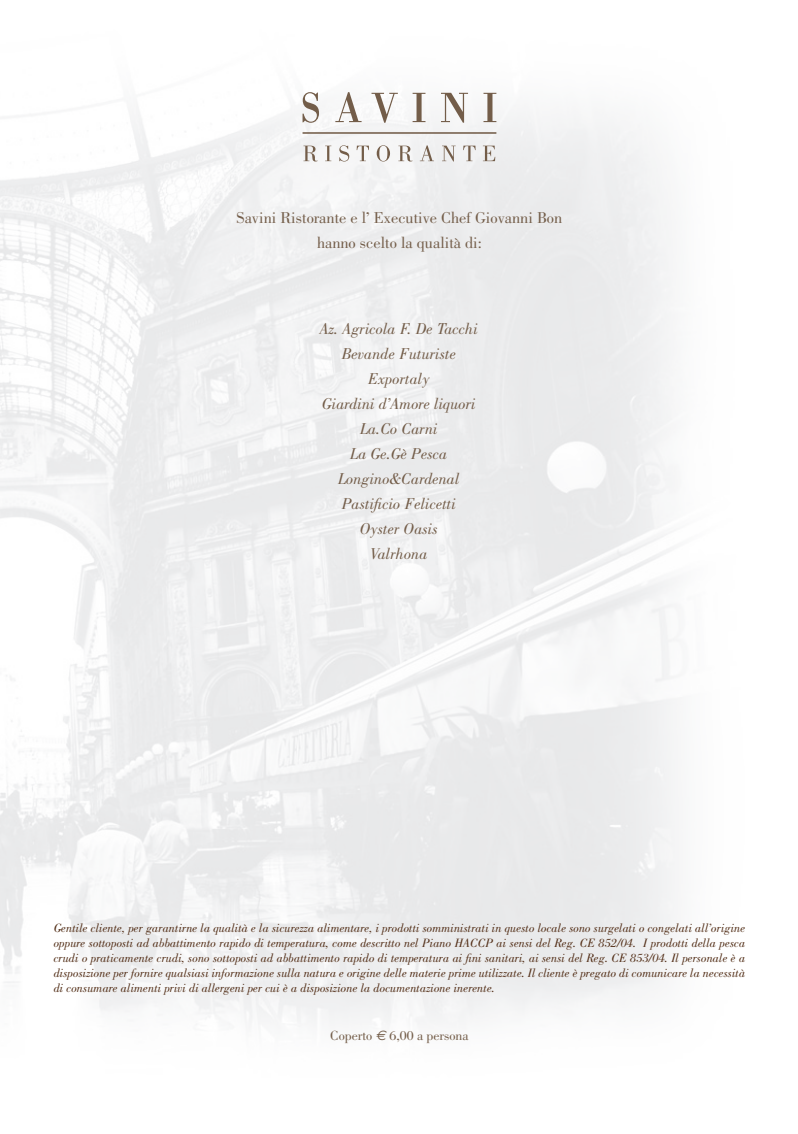
<style>
.page{position:relative;width:798px;height:1134px;background:#fff}
.page>*{position:absolute;margin:0;border:0;box-sizing:border-box;transform-origin:0 0}
.t1{font:italic 16.25px "Bodoni";color:#735d49}
.t2{font:16.25px "Bodoni";color:#735d49}
.t3{font:13.75px "Bodoni";color:#735d49}
.t4{font:italic 12.5px/15px "Bodoni";color:#532f18;text-align:justify}
.s1{font-family:"Euro Sans";font-style:italic}
</style>
<div class="page">
<svg style="left:303px;top:145px;width:192px;height:17px"></svg>
<svg style="left:302px;top:92px;width:17px;height:31px"></svg>
<svg style="left:335px;top:92px;width:26px;height:30px"></svg>
<svg style="left:371px;top:93px;width:26px;height:30px"></svg>
<svg style="left:412px;top:93px;width:13px;height:29px"></svg>
<svg style="left:441px;top:93px;width:27px;height:30px"></svg>
<svg style="left:483px;top:93px;width:13px;height:29px"></svg>
<hr style="left:302px;top:132px;width:194px;height:2px;background:#735d49">
<p class="t2" style="left:236px;top:209px;width:327px">Savini Ristorante e l’ Executive Chef Giovanni Bon</p>
<p class="t2" style="left:317px;top:234px;width:166px">hanno scelto la qualità di:</p>
<p class="t1" style="left:320px;top:319px;width:159px">Az. Agricola F. De Tacchi</p>
<p class="t1" style="left:341px;top:344px;width:116px">Bevande Futuriste</p>
<p class="t1" style="left:368px;top:369px;width:63px">Exportaly</p>
<p class="t1" style="left:322px;top:394px;width:155px">Giardini d’Amore liquori</p>
<p class="t1" style="left:360px;top:419px;width:79px">La.Co Carni</p>
<p class="t1" style="left:350px;top:444px;width:99px">La Ge.Gè Pesca</p>
<p class="t1" style="left:338px;top:469px;width:123px">Longino&amp;Cardenal</p>
<p class="t1" style="left:341px;top:494px;width:116px">Pastificio Felicetti</p>
<p class="t1" style="left:359px;top:519px;width:80px">Oyster Oasis</p>
<p class="t1" style="left:370px;top:544px;width:59px">Valrhona</p>
<p class="t4" style="left:54px;top:921px;width:693px">Gentile cliente, per garantirne la qualità e la sicurezza alimentare, i prodotti somministrati in questo locale sono surgelati o congelati all’origine oppure sottoposti ad abbattimento rapido di temperatura, come descritto nel Piano HACCP ai sensi del Reg. CE 852/04. I prodotti della pesca crudi o praticamente crudi, sono sottoposti ad abbattimento rapido di temperatura ai fini sanitari, ai sensi del Reg. CE 853/04. Il personale è a disposizione per fornire qualsiasi informazione sulla natura e origine delle materie prime utilizzate. Il cliente è pregato di comunicare la necessità di consumare alimenti privi di allergeni per cui è a disposizione la documentazione inerente.</p>
<p class="t3" style="left:330px;top:1027px;width:140px">Coperto <span class="s1">€</span> 6,00 a persona</p>
</div>
